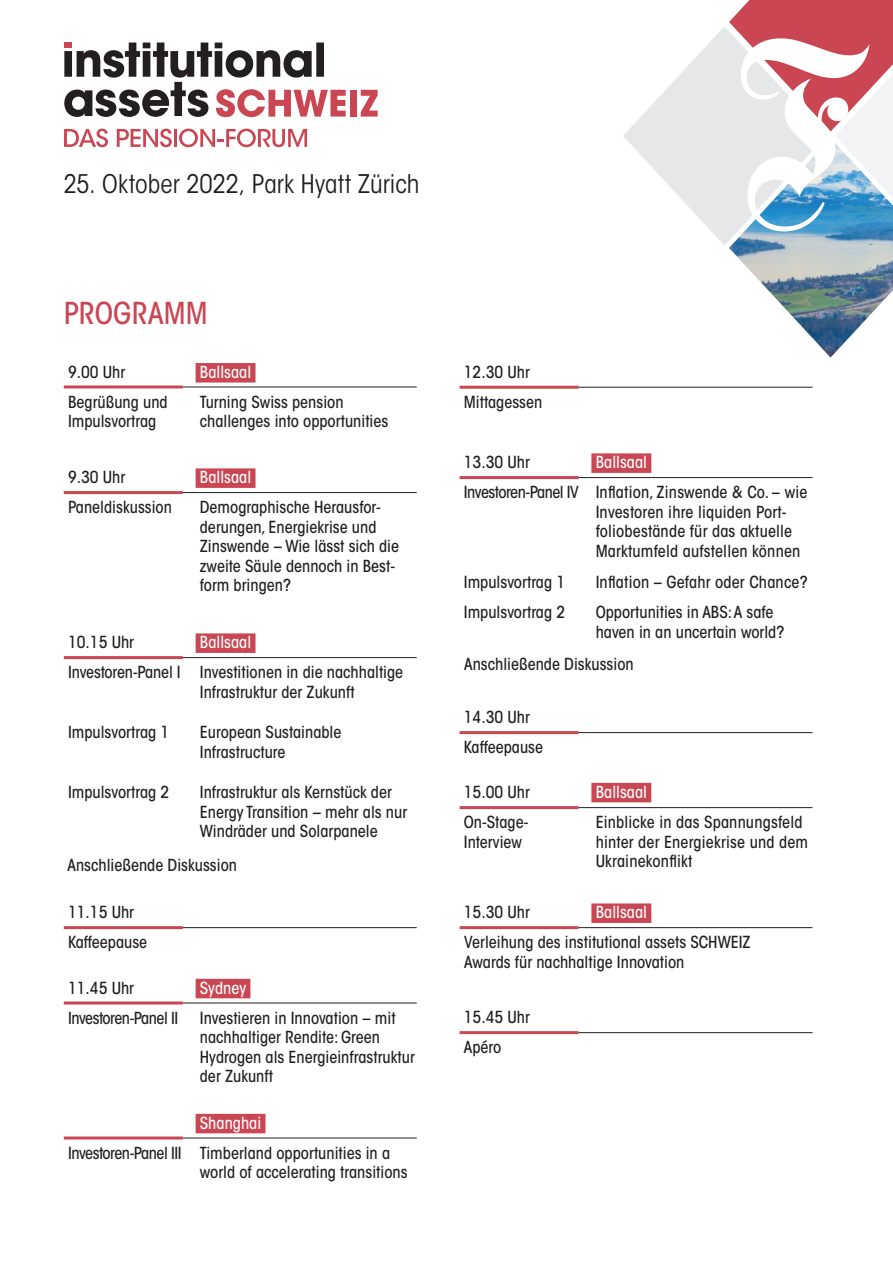
<style>
.page{position:relative;width:893px;height:1263px;background:#fff}
.page>*{position:absolute;margin:0;border:0;box-sizing:border-box;transform-origin:0 0}
.t1{font:500 condensed 30px "ITC Avant Garde Std";letter-spacing:.005em;color:#cb4653}
.Body-17pt{font:condensed 25.5px "ITC Avant Garde Std";color:#231f20}
.TAB-11pt{font:500 condensed 16.5px/19.5px "ITC Avant Garde Std";color:#231f20}
.Unterlegung_rot{font:500 condensed 16.5px "ITC Avant Garde Std";color:#fff}
.TAB-11pt-2{font:500 condensed 16.5px "ITC Avant Garde Std";letter-spacing:-.03em;color:#231f20}
</style>
<div class="page">
<svg style="left:623px;top:0;width:270px;height:358px"></svg>
<svg style="left:64px;top:43px;width:282px;height:74px"></svg>
<div style="left:350px;top:90px;width:7px;height:27px;background:#cb4653"></div>
<svg style="left:361px;top:90px;width:17px;height:27px"></svg>
<div style="left:64px;top:43px;width:8px;height:5px;background:#cb4653"></div>
<svg style="left:64px;top:129px;width:44px;height:18px"></svg>
<svg style="left:117px;top:129px;width:55px;height:18px"></svg>
<hr style="left:174px;top:129px;width:3px;height:18px;background:#cb4653">
<svg style="left:179px;top:129px;width:128px;height:18px"></svg>
<hr style="left:460px;top:386px;width:119px;height:3px;background:#cb4653">
<hr style="left:460px;top:476px;width:119px;height:3px;background:#cb4653">
<hr style="left:460px;top:731px;width:119px;height:3px;background:#cb4653">
<hr style="left:460px;top:806px;width:119px;height:3px;background:#cb4653">
<hr style="left:460px;top:926px;width:119px;height:3px;background:#cb4653">
<hr style="left:460px;top:1031px;width:119px;height:3px;background:#cb4653">
<hr style="left:579px;top:387px;width:233px;height:1px;background:#231f20">
<hr style="left:579px;top:477px;width:233px;height:1px;background:#231f20">
<hr style="left:579px;top:732px;width:233px;height:1px;background:#231f20">
<hr style="left:579px;top:807px;width:233px;height:1px;background:#231f20">
<hr style="left:579px;top:927px;width:233px;height:1px;background:#231f20">
<hr style="left:579px;top:1032px;width:233px;height:1px;background:#231f20">
<div style="left:591px;top:453px;width:60px;height:20px;background:#cb4653"></div>
<div style="left:591px;top:783px;width:60px;height:19px;background:#cb4653"></div>
<div style="left:591px;top:903px;width:60px;height:20px;background:#cb4653"></div>
<hr style="left:64px;top:385px;width:119px;height:3px;background:#cb4653">
<hr style="left:64px;top:491px;width:119px;height:3px;background:#cb4653">
<hr style="left:64px;top:656px;width:119px;height:3px;background:#cb4653">
<hr style="left:64px;top:926px;width:119px;height:3px;background:#cb4653">
<hr style="left:64px;top:1001px;width:119px;height:3px;background:#cb4653">
<hr style="left:64px;top:1136px;width:119px;height:3px;background:#cb4653">
<hr style="left:183px;top:387px;width:234px;height:1px;background:#231f20">
<hr style="left:183px;top:492px;width:234px;height:1px;background:#231f20">
<hr style="left:183px;top:657px;width:234px;height:1px;background:#231f20">
<hr style="left:183px;top:927px;width:234px;height:1px;background:#231f20">
<hr style="left:183px;top:1002px;width:234px;height:1px;background:#231f20">
<hr style="left:183px;top:1137px;width:234px;height:1px;background:#231f20">
<div style="left:196px;top:363px;width:60px;height:19px;background:#cb4653"></div>
<div style="left:196px;top:468px;width:60px;height:20px;background:#cb4653"></div>
<div style="left:196px;top:633px;width:60px;height:20px;background:#cb4653"></div>
<div style="left:196px;top:979px;width:54px;height:19px;background:#cb4653"></div>
<div style="left:196px;top:1114px;width:69px;height:19px;background:#cb4653"></div>
<p class="Body-17pt" style="left:64px;top:168px;width:357px">25. Oktober 2022, Park Hyatt Zürich</p>
<p class="t1" style="left:64px;top:294px;width:145px">PROGRAMM</p>
<p class="TAB-11pt" style="left:68px;top:362px;width:59px">9.00 Uhr</p>
<p class="Unterlegung_rot" style="left:200px;top:362px;width:53px">Ballsaal</p>
<p class="TAB-11pt" style="left:68px;top:392px;width:101px">Begrüßung und<br>Impulsvortrag</p>
<p class="TAB-11pt" style="left:200px;top:392px;width:190px">Turning Swiss pension challenges into opportunities</p>
<p class="TAB-11pt" style="left:68px;top:467px;width:59px">9.30 Uhr</p>
<p class="Unterlegung_rot" style="left:200px;top:467px;width:53px">Ballsaal</p>
<p class="TAB-11pt" style="left:68px;top:497px;width:105px">Paneldiskussion</p>
<p class="TAB-11pt" style="left:200px;top:497px;width:201px">Demographische Herausfor&shy;derungen, Energiekrise und<br>Zinswende – Wie lässt sich die zweite Säule dennoch in Best&shy;form bringen?</p>
<p class="TAB-11pt" style="left:68px;top:632px;width:68px">10.15 Uhr</p>
<p class="Unterlegung_rot" style="left:200px;top:632px;width:53px">Ballsaal</p>
<p class="TAB-11pt" style="left:68px;top:662px;width:114px">Investoren-Panel I</p>
<p class="TAB-11pt" style="left:200px;top:662px;width:205px">Investitionen in die nachhaltige<br>Infrastruktur der Zukunft</p>
<p class="TAB-11pt" style="left:68px;top:722px;width:103px">Impulsvortrag 1</p>
<p class="TAB-11pt" style="left:200px;top:722px;width:143px">European Sustainable<br>Infrastructure</p>
<p class="TAB-11pt" style="left:68px;top:782px;width:103px">Impulsvortrag 2</p>
<p class="TAB-11pt" style="left:200px;top:782px;width:209px">Infrastruktur als Kernstück der<br>Energy Transition – mehr als nur<br>Windräder und Solarpanele</p>
<p class="TAB-11pt" style="left:68px;top:855px;width:171px">Anschließende Diskussion</p>
<p class="TAB-11pt" style="left:68px;top:902px;width:68px">11.15 Uhr</p>
<p class="TAB-11pt" style="left:68px;top:932px;width:81px">Kaffeepause</p>
<p class="TAB-11pt" style="left:68px;top:978px;width:68px">11.45 Uhr</p>
<p class="Unterlegung_rot" style="left:200px;top:977px;width:48px">Sydney</p>
<p class="TAB-11pt-2" style="left:68px;top:1007px;width:112px">Investoren-Panel II</p>
<p class="TAB-11pt" style="left:200px;top:1008px;width:217px">Investieren in Innovation – mit nachhaltiger Rendite: Green<br>Hydrogen als Energieinfrastruktur der Zukunft</p>
<p class="Unterlegung_rot" style="left:200px;top:1112px;width:63px">Shanghai</p>
<p class="TAB-11pt-2" style="left:68px;top:1142px;width:115px">Investoren-Panel III</p>
<p class="TAB-11pt" style="left:200px;top:1143px;width:209px">Timberland opportunities in a world of accelerating transitions</p>
<p class="TAB-11pt" style="left:464px;top:362px;width:68px">12.30 Uhr</p>
<p class="TAB-11pt" style="left:464px;top:392px;width:80px">Mittagessen</p>
<p class="TAB-11pt" style="left:464px;top:452px;width:68px">13.30 Uhr</p>
<p class="Unterlegung_rot" style="left:596px;top:452px;width:53px">Ballsaal</p>
<p class="TAB-11pt-2" style="left:464px;top:482px;width:116px">Investoren-Panel IV</p>
<p class="TAB-11pt" style="left:596px;top:482px;width:213px">Inflation, Zinswende &amp; Co. – wie<br>Investoren ihre liquiden Port&shy;foliobestände für das aktuelle<br>Marktumfeld aufstellen können</p>
<p class="TAB-11pt" style="left:464px;top:572px;width:103px">Impulsvortrag 1</p>
<p class="TAB-11pt" style="left:596px;top:572px;width:213px">Inflation – Gefahr oder Chance?</p>
<p class="TAB-11pt" style="left:464px;top:602px;width:103px">Impulsvortrag 2</p>
<p class="TAB-11pt" style="left:596px;top:602px;width:190px">Opportunities in ABS: A safe haven in an uncertain world?</p>
<p class="TAB-11pt" style="left:464px;top:654px;width:171px">Anschließende Diskussion</p>
<p class="TAB-11pt" style="left:464px;top:707px;width:68px">14.30 Uhr</p>
<p class="TAB-11pt" style="left:464px;top:737px;width:81px">Kaffeepause</p>
<p class="TAB-11pt" style="left:464px;top:782px;width:68px">15.00 Uhr</p>
<p class="Unterlegung_rot" style="left:596px;top:782px;width:53px">Ballsaal</p>
<p class="TAB-11pt" style="left:464px;top:812px;width:66px">On-Stage-<br>Interview</p>
<p class="TAB-11pt" style="left:596px;top:812px;width:214px">Einblicke in das Spannungsfeld hinter der Energiekrise und dem<br>Ukrainekonflikt</p>
<p class="TAB-11pt" style="left:464px;top:902px;width:68px">15.30 Uhr</p>
<p class="Unterlegung_rot" style="left:596px;top:902px;width:53px">Ballsaal</p>
<p class="TAB-11pt" style="left:464px;top:932px;width:288px">Verleihung des institutional assets SCHWEIZ<br>Awards für nachhaltige Innovation</p>
<p class="TAB-11pt" style="left:464px;top:1007px;width:68px">15.45 Uhr</p>
<p class="TAB-11pt" style="left:464px;top:1037px;width:39px">Apéro</p>
</div>
